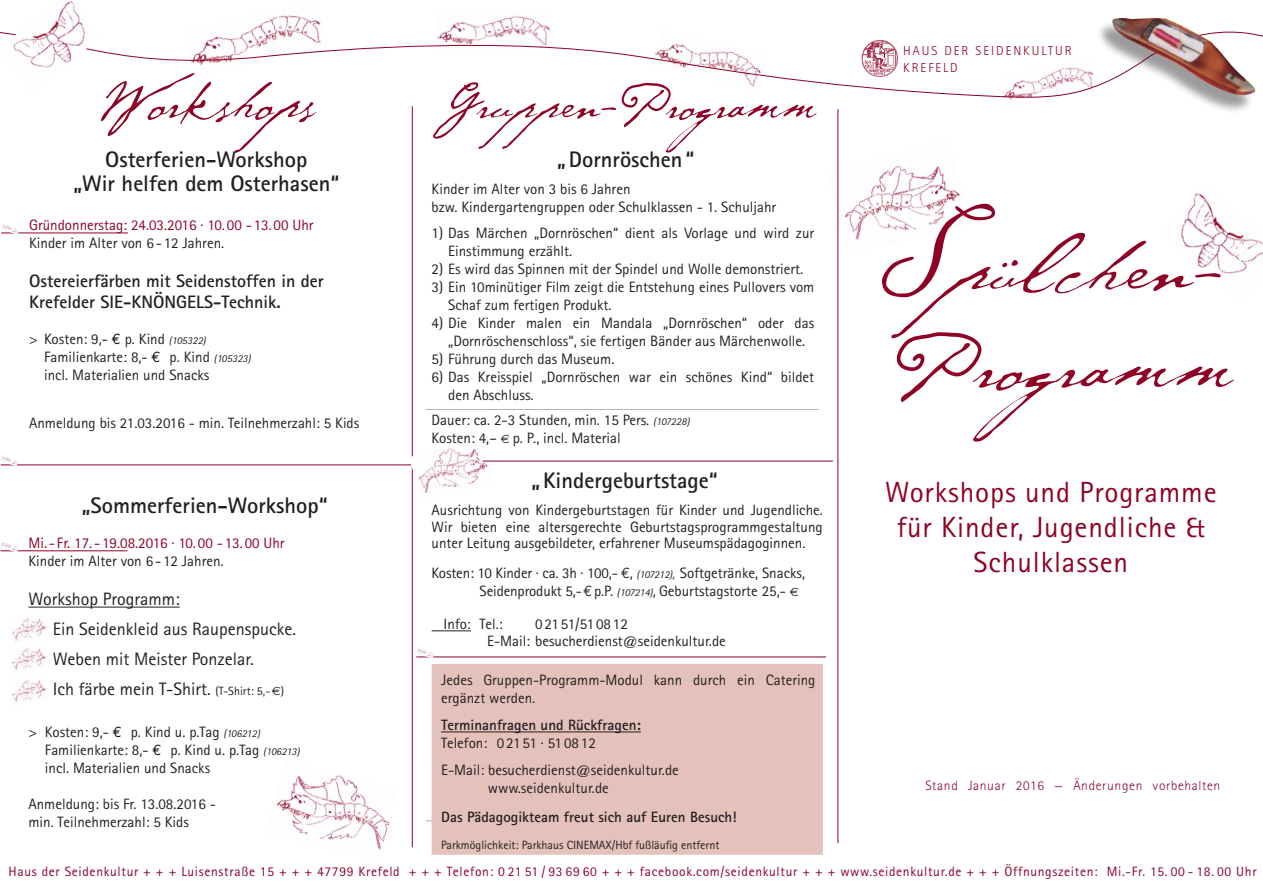
<style>
.page{position:relative;width:1263px;height:893px;background:#fff}
.page>*{position:absolute;margin:0;border:0;box-sizing:border-box;transform-origin:0 0}
.t1{font:82.5px/97.5px "Cezanne";color:#8e0225;scale:1.1 1}
.t2{font:60px "Cezanne";color:#8e0225}
.t3{font:52.5px "Cezanne";color:#8e0225}
.t4{font:29.25px/35.1px "Rotis Sans Serif";letter-spacing:.03em;color:#8e0225;text-align:center}
.t5{font:700 22.5px "Rotis Sans Serif";color:#231f20}
.t6{font:18px/30px "Rotis Sans Serif";color:#231f20}
.t7{font:700 18px/21px "Rotis Sans Serif";color:#231f20}
.t8{font:15px/18px "Rotis Sans Serif";color:#231f20}
.t9{font:15px "Rotis Sans Serif";color:#8e0225}
.t10{font:700 15px "Rotis Sans Serif";color:#231f20}
.t11{font:13.5px "Rotis Sans Serif";letter-spacing:.05em;color:#8e0225}
.t12{font:300 13.5px "Rotis Sans Serif";letter-spacing:.05em;color:#8e0225}
.t13{font:300 12.9px/17.2px "Rotis Sans Serif";letter-spacing:.15em;color:#8e0225}
.t14{font:12px "Rotis Sans Serif";color:#231f20}
.s1{font-family:"Euro Mono";color:#000}
.s2{font-style:italic;font-size:10.5px}
.s3{font-size:12px}
.s4{font-family:"Euro Sans";font-size:12px}
.s5{font-family:"Euro Mono"}
.s6{font-style:italic;font-size:12px}
.s7{font-style:italic}
.s8{font-size:115.5px}
</style>
<div class="page">
<hr style="left:412px;top:106px;width:1px;height:741px;background:#8e0225">
<svg style="left:101px;top:15px;width:1162px;height:85px"></svg>
<div style="left:1096px;top:20px;width:158px;height:94px;background:#231f20;opacity:.45"></div>
<img style="left:1112px;top:18px;width:118px;height:76px">
<img style="left:0;top:1px;width:101px;height:67px">
<img style="left:837px;top:139px;width:123px;height:116px">
<img style="left:12px;top:618px;width:35px;height:23px">
<img style="left:12px;top:648px;width:35px;height:23px">
<img style="left:12px;top:680px;width:35px;height:23px">
<img style="left:277px;top:775px;width:113px;height:75px">
<img style="left:1181px;top:192px;width:82px;height:82px">
<hr style="left:838px;top:109px;width:1px;height:734px;background:#8e0225">
<hr style="left:28px;top:607px;width:152px;height:1px;background:#231f20">
<img style="left:409px;top:438px;width:85px;height:64px">
<hr style="left:1px;top:551px;width:126px;height:1px;background:#8e0225">
<img style="left:0;top:543px;width:19px;height:9px">
<svg style="left:426px;top:409px;width:392px;height:1px"></svg>
<hr style="left:483px;top:461px;width:350px;height:1px;background:#8e0225">
<hr style="left:416px;top:657px;width:410px;height:1px;background:#8e0225">
<img style="left:416px;top:649px;width:19px;height:9px">
<hr style="left:1px;top:233px;width:127px;height:1px;background:#8e0225">
<img style="left:1px;top:225px;width:19px;height:9px">
<hr style="left:1px;top:465px;width:410px;height:1px;background:#8e0225">
<img style="left:0;top:456px;width:18px;height:10px">
<hr style="left:432px;top:630px;width:39px;height:1px;background:#231f20">
<div style="left:432px;top:664px;width:391px;height:191px;background:#e4c1bb;border:2px solid #e4c1bb"></div>
<hr style="left:441px;top:731px;width:200px;height:1px;background:#231f20">
<h2 class="t2" style="left:98px;top:60px;width:244px">Workshops</h2>
<h3 class="t5" style="left:73px;top:169px;width:267px">„Wir helfen dem Osterhasen“</h3>
<h3 class="t5" style="left:105px;top:145px;width:204px">Osterferien-Workshop</h3>
<p class="t9" style="left:29px;top:216px;width:286px">Gründonnerstag: 24.03.2016 · 10.00 - 13. 00 Uhr</p>
<p class="t8" style="left:29px;top:234px;width:197px">Kinder im Alter von 6-12 Jahren.</p>
<p class="t7" style="left:29px;top:270px;width:296px">Ostereierfärben mit Seidenstoffen in der<br>Krefelder SIE-KNÖNGELS-Technik.</p>
<p class="t8" style="left:44px;top:330px;width:208px;text-indent:-15px">&gt; Kosten: 9,- <span class="s1">€</span> p. Kind <span class="s2">(105322)<br></span>Familienkarte: 8,- <span class="s1">€</span> p. Kind <span class="s2">(105323) </span>incl. Materialien und Snacks</p>
<p class="t8" style="left:29px;top:414px;width:332px">Anmeldung bis 21.03.2016 - min. Teilnehmerzahl: 5 Kids</p>
<h3 class="t5" style="left:82px;top:491px;width:247px">„Sommerferien-Workshop“</h3>
<p class="t9" style="left:28px;top:534px;width:258px">Mi. - Fr. 17. -19.08.2016 · 10.00 -13. 00 Uhr</p>
<p class="t8" style="left:28px;top:552px;width:197px">Kinder im Alter von 6 - 12 Jahren.</p>
<p class="t6" style="left:53px;top:584px;width:245px;text-indent:-24px">Workshop Programm:<br>Ein Seidenkleid aus Raupenspucke.<br>Weben mit Meister Ponzelar.<br>Ich färbe mein T-Shirt. <span class="s3">(T-Shirt: 5,-</span><span class="s4">E</span><span class="s3">)</span></p>
<p class="t8" style="left:45px;top:723px;width:256px;text-indent:-16px">&gt; Kosten: 9,- <span class="s1">€</span> p. Kind u. p.Tag <span class="s2">(106212)<br></span>Familienkarte: 8,- <span class="s1">€</span> p. Kind u. p.Tag <span class="s2">(106213) </span>incl. Materialien und Snacks</p>
<p class="t8" style="left:28px;top:795px;width:189px">Anmeldung: bis Fr. 13.08.2016 - min. Teilnehmerzahl: 5 Kids</p>
<h3 class="t3" style="left:435px;top:68px;width:382px">Gruppen-Programm</h3>
<h3 class="t5" style="left:557px;top:145px;width:138px">„Dornröschen“</h3>
<p class="t8" style="left:432px;top:180px;width:346px">Kinder im Alter von 3 bis 6 Jahren<br>bzw. Kindergartengruppen oder Schulklassen - 1. Schuljahr</p>
<p class="t8" style="left:448px;top:224px;width:368px;text-indent:-16px">1) Das Märchen „Dornröschen“ dient als Vorlage und wird zur<br>Einstimmung erzählt.</p>
<p class="t8" style="left:432px;top:260px;width:373px">2) Es wird das Spinnen mit der Spindel und Wolle demonstriert.</p>
<p class="t8" style="left:448px;top:278px;width:368px;text-indent:-16px">3) Ein 10minütiger Film zeigt die Entstehung eines Pullovers vom<br>Schaf zum fertigen Produkt.</p>
<p class="t8" style="left:432px;top:314px;width:384px;text-align:center">4) Die Kinder malen ein Mandala „Dornröschen“ oder das „Dornröschenschloss“, sie fertigen Bänder aus Märchenwolle.</p>
<p class="t8" style="left:432px;top:350px;width:184px">5) Führung durch das Museum.</p>
<p class="t8" style="left:448px;top:368px;width:368px;text-indent:-16px">6) Das Kreisspiel „Dornröschen war ein schönes Kind“ bildet den Abschluss.</p>
<p class="t8" style="left:432px;top:411px;width:259px">Dauer: ca. 2-3 Stunden, min. 15 Pers. <span class="s2">(107228)<br></span>Kosten: 4,– <span class="s4">E</span> p. P., incl. Material</p>
<h3 class="t5" style="left:531px;top:466px;width:188px">„Kindergeburtstage“</h3>
<p class="t8" style="left:432px;top:502px;width:393px;line-height:16.5px;text-align:justify">Ausrichtung von Kindergeburtstagen für Kinder und Jugendliche.<br>Wir bieten eine altersgerechte Geburtstagsprogrammgestaltung unter Leitung ausgebildeter, erfahrener Museumspädagoginnen.</p>
<p class="t8" style="left:480px;top:564px;width:327px;text-indent:-48px">Kosten: 10 Kinder · ca. 3h · 100,- <span class="s5">€</span>, <span class="s2">(107212)</span><span class="s6">,</span> Softgetränke, Snacks,<br>Seidenprodukt 5,-<span class="s5">€</span>p.P. <span class="s2">(107214)</span><span class="s7">,</span> Geburtstagstorte 25,- <span class="s4">E</span></p>
<p class="t8" style="left:444px;top:615px;width:61px">Info: Tel.:</p>
<p class="t8" style="left:487px;top:616px;width:240px;line-height:16.5px;text-indent:48px">021 51/51 0812<br>E-Mail: besucherdienst@seidenkultur.de</p>
<p class="t8" style="left:441px;top:671px;width:376px">Jedes Gruppen-Programm-Modul kann durch ein Catering ergänzt werden.</p>
<p class="t10" style="left:441px;top:716px;width:201px">Terminanfragen und Rückfragen:</p>
<p class="t8" style="left:441px;top:730px;width:239px;line-height:27px">Telefon: 021 51 · 51 0812<br>E-Mail: besucherdienst@seidenkultur.de</p>
<p class="t8" style="left:488px;top:779px;width:123px">www.seidenkultur.de</p>
<p class="t10" style="left:441px;top:807px;width:297px">Das Pädagogikteam freut sich auf Euren Besuch!</p>
<p class="t14" style="left:441px;top:838px;width:280px">Parkmöglichkeit: Parkhaus CINEMAX/Hbf fußläufig entfernt</p>
<p class="t13" style="left:903px;top:42px;width:170px">HAUS DER SEIDENKULTUR<br>KREFELD</p>
<h1 class="t1" style="left:877px;top:210px;width:325px"><span class="s8">S</span>pülchen-<br>Programm</h1>
<h3 class="t4" style="left:885px;top:474px;width:333px">Workshops und Programme für Kinder, Jugendliche &amp;<br>Schulklassen</h3>
<p class="t12" style="left:925px;top:777px;width:296px">Stand Januar 2016 — Änderungen vorbehalten</p>
<p class="t11" style="left:9px;top:863px;width:1249px">Haus der Seidenkultur + + + Luisenstraße 15 + + + 47799 Krefeld + + + Telefon: 0 21 51 / 93 69 60 + + + facebook.com/seidenkultur + + + www.seidenkultur.de + + + Öffnungszeiten: Mi.-Fr. 15. 00 - 18. 00 Uhr</p>
</div>
